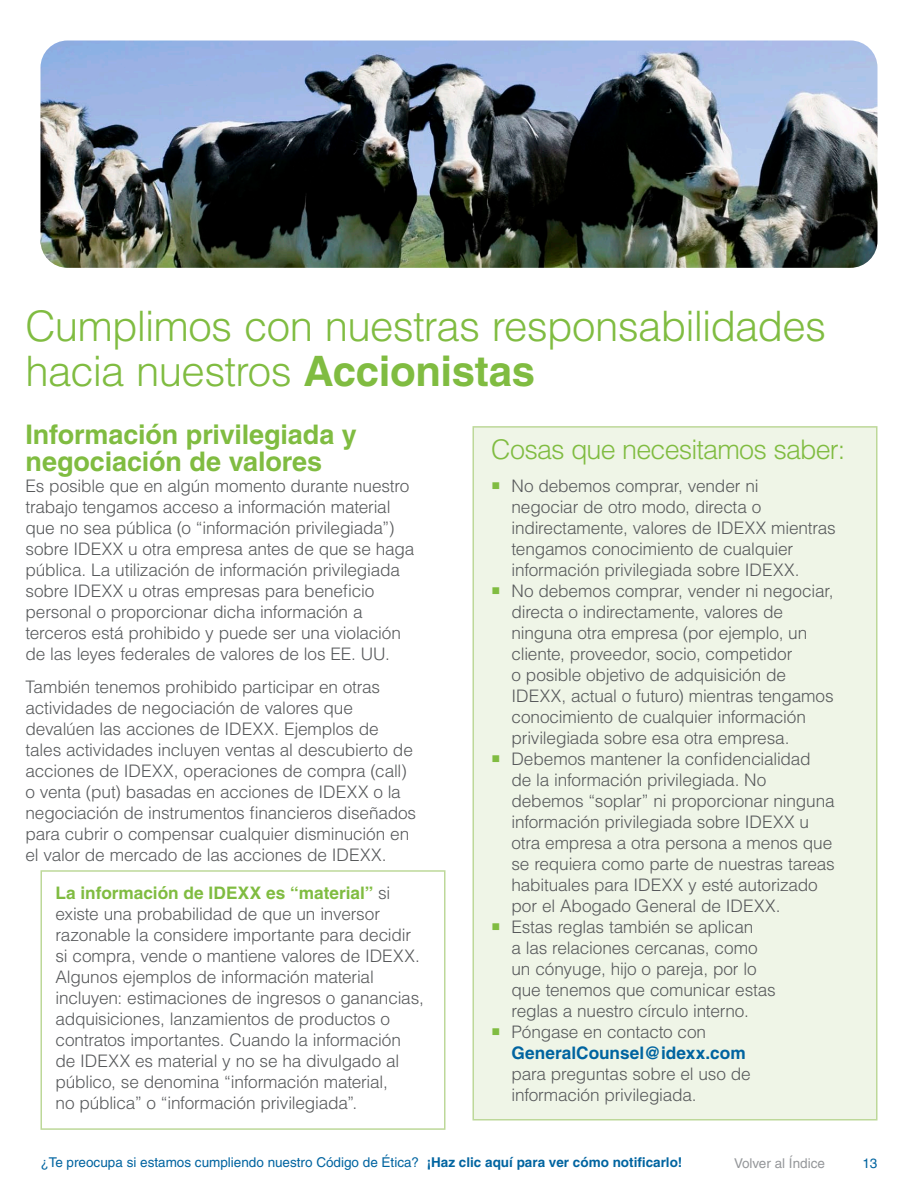
<style>
.page{position:relative;width:918px;height:1188px;background:#fff}
.page>*{position:absolute;margin:0;border:0;box-sizing:border-box;transform-origin:0 0}
.Subsubhead{font:300 42px/45px "Helvetica";letter-spacing:-.02em;color:#80bc41}
.Subsubhead_2{font:700 27px/27px "Helvetica";letter-spacing:-.005em;color:#80bc41}
.BulletedList_-_Head{font:300 27px "Helvetica";letter-spacing:-.03em;color:#80bc41}
.Body_Copy{font:300 17.25px/21px "Helvetica";letter-spacing:-.01em;color:#57595b}
.t1{font:13.5px "Helvetica";color:#0064a0}
.t2{font:13.5px "Helvetica";color:#95979a}
.s1{font-weight:700}
.s2{font-weight:700;color:#0064a0}
.s3{font-weight:700;color:#80bc41}
</style>
<div class="page">
<div style="left:472px;top:426px;width:406px;height:694px;background:#eff5e7;border:2px solid #bdd899"></div>
<img style="left:40px;top:40px;width:838px;height:228px">
<div style="left:40px;top:870px;width:406px;height:260px;border:2px solid #bdd899"></div>
<p class="Subsubhead" style="left:26px;top:303px;width:802px">Cumplimos con nuestras responsabilidades hacia nuestros <span class="s1">Accionistas</span></p>
<p class="Subsubhead_2" style="left:26px;top:421px;width:333px">Información privilegiada y negociación de valores</p>
<p class="Body_Copy" style="left:26px;top:475px;width:390px">Es posible que en algún momento durante nuestro trabajo tengamos acceso a información material que no sea pública (o “información privilegiada”) sobre IDEXX u otra empresa antes de que se haga pública. La utilización de información privilegiada sobre IDEXX u otras empresas para beneficio personal o proporcionar dicha información a terceros está prohibido y puede ser una violación de las leyes federales de valores de los EE. UU.</p>
<p class="Body_Copy" style="left:26px;top:676px;width:392px">También tenemos prohibido participar en otras actividades de negociación de valores que devalúen las acciones de IDEXX. Ejemplos de tales actividades incluyen ventas al descubierto de acciones de IDEXX, operaciones de compra (call) o venta (put) basadas en acciones de IDEXX o la negociación de instrumentos financieros diseñados para cubrir o compensar cualquier disminución en el valor de mercado de las acciones de IDEXX.</p>
<p class="BulletedList_-_Head" style="left:491px;top:433px;width:356px">Cosas que necesitamos saber:</p>
<p class="Body_Copy" style="left:512px;top:475px;width:326px">No debemos comprar, vender ni<br>negociar de otro modo, directa o indirectamente, valores de IDEXX mientras tengamos conocimiento de cualquier información privilegiada sobre IDEXX.</p>
<p class="Body_Copy" style="left:512px;top:580px;width:324px">No debemos comprar, vender ni negociar, directa o indirectamente, valores de ninguna otra empresa (por ejemplo, un cliente, proveedor, socio, competidor<br>o posible objetivo de adquisición de IDEXX, actual o futuro) mientras tengamos conocimiento de cualquier información privilegiada sobre esa otra empresa.</p>
<p class="Body_Copy" style="left:512px;top:748px;width:325px">Debemos mantener la confidencialidad de la información privilegiada. No debemos “soplar” ni proporcionar ninguna información privilegiada sobre IDEXX u otra empresa a otra persona a menos que se requiera como parte de nuestras tareas habituales para IDEXX y esté autorizado por el Abogado General de IDEXX.</p>
<p class="Body_Copy" style="left:512px;top:916px;width:266px">Estas reglas también se aplican<br>a las relaciones cercanas, como un cónyuge, hijo o pareja, por lo que tenemos que comunicar estas reglas a nuestro círculo interno.</p>
<p class="Body_Copy" style="left:512px;top:1021px;width:241px">Póngase en contacto con<br><span class="s2">GeneralCounsel@idexx.com </span>para preguntas sobre el uso de información privilegiada.</p>
<p class="Body_Copy" style="left:56px;top:882px;width:370px"><span class="s3">La información de IDEXX es “material”</span> si existe una probabilidad de que un inversor razonable la considere importante para decidir si compra, vende o mantiene valores de IDEXX.<br>Algunos ejemplos de información material incluyen: estimaciones de ingresos o ganancias, adquisiciones, lanzamientos de productos o contratos importantes. Cuando la información de IDEXX es material y no se ha divulgado al público, se denomina “información material,<br>no pública” o “información privilegiada”.</p>
<p class="t1" style="left:40px;top:1154px;width:643px">¿Te preocupa si estamos cumpliendo nuestro Código de Ética? <span class="s1">¡Haz clic aquí para ver cómo notificarlo!</span></p>
<p class="t2" style="left:734px;top:1155px;width:92px">Volver al Índice</p>
<p class="t1" style="left:862px;top:1155px;width:17px">13</p>
</div>
